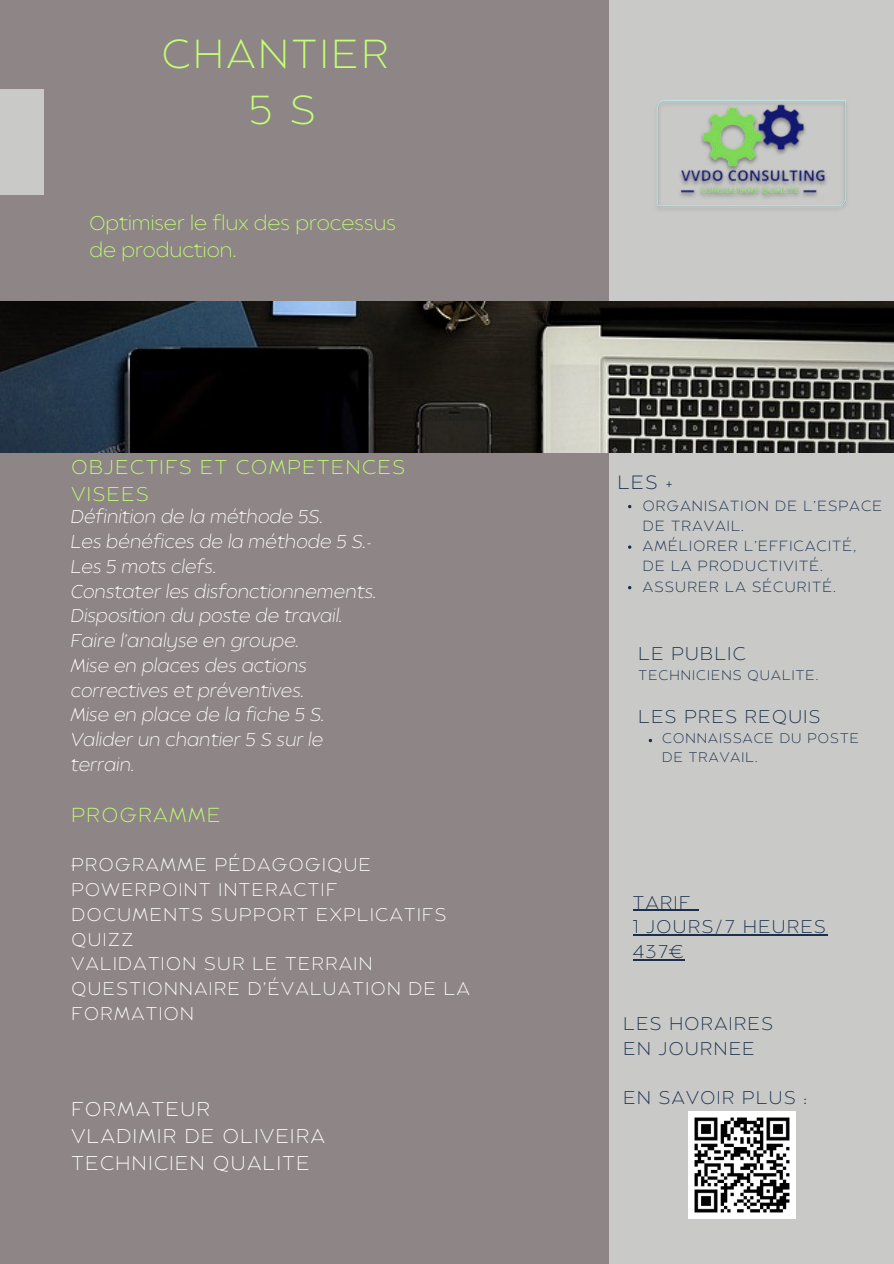
<style>
.page{position:relative;width:894px;height:1264px;background:#fff}
.page>*{position:absolute;margin:0;border:0;box-sizing:border-box;transform-origin:0 0}
.t1{font:200 40.5px/56.2px "Balgin";letter-spacing:.08em;color:#c1ff72;text-align:center}
.t2{font:200 20.25px "Balgin";letter-spacing:.08em;color:#c1ff72}
.t3{font:200 19.8px/27px "Balgin";letter-spacing:.08em;color:#fff}
.t4{font:200 19.8px/27px "Balgin";color:#c1ff72}
.t5{font:200 19.8px/27px "Balgin";letter-spacing:.08em;color:#c1ff72}
.t6{font:200 19.2px "Balgin";color:#1b304c}
.t7{font:italic 200 18.45px/24.8px "Balgin";color:#fff}
.t8{font:200 18.3px/24.8px "Balgin";letter-spacing:.08em;color:#fff}
.t9{font:200 18.3px/24.8px "Balgin";letter-spacing:.08em;color:#1b304c}
.t10{font:200 14.7px/20.2px "Balgin";letter-spacing:.08em;color:#1b304c}
.t11{font:200 13.8px/19.2px "Balgin";letter-spacing:.08em;color:#1b304c}
.s1{font-style:normal}
</style>
<div class="page">
<div style="left:0;top:0;width:893px;height:1263px;background:#8e8586"></div>
<div style="left:609px;top:0;width:284px;height:1263px;background:#c9c9c8"></div>
<div style="left:0;top:89px;width:43px;height:106px;background:#c9c9c8"></div>
<img style="left:688px;top:1111px;width:107px;height:107px">
<img style="left:657px;top:100px;width:190px;height:110px">
<img style="left:0;top:301px;width:893px;height:151px">
<svg style="left:628px;top:545px;width:3px;height:4px"></svg>
<hr style="left:632px;top:909px;width:59px;height:1px;background:#1b304c">
<hr style="left:632px;top:934px;width:195px;height:1px;background:#1b304c">
<hr style="left:632px;top:959px;width:52px;height:1px;background:#1b304c">
<h1 class="t1" style="left:162px;top:25px;width:228px">CHANTIER<br>5 S</h1>
<p class="t4" style="left:89px;top:209px;width:308px">Optimiser le flux des processus de production.</p>
<p class="t5" style="left:71px;top:453px;width:335px">OBJECTIFS ET COMPETENCES<br>VISEES</p>
<p class="t7" style="left:71px;top:504px;width:307px">Définition de la méthode 5S.<br>Les bénéfices de la méthode 5 S.<span class="s1">-<br></span>Les 5 mots clefs.<br>Constater les disfonctionnements.<br>Disposition du poste de travail.<br>Faire l’analyse en groupe.<br>Mise en places des actions correctives et préventives.<br>Mise en place de la fiche 5 S.<br>Valider un chantier 5 S sur le terrain.</p>
<p class="t2" style="left:71px;top:802px;width:151px">PROGRAMME</p>
<p class="t8" style="left:71px;top:852px;width:399px">PROGRAMME PÉDAGOGIQUE<br>POWERPOINT INTERACTIF<br>DOCUMENTS SUPPORT EXPLICATIFS<br>QUIZZ<br>VALIDATION SUR LE TERRAIN<br>QUESTIONNAIRE D’ÉVALUATION DE LA<br>FORMATION</p>
<p class="t7" style="left:71px;top:850px;width:7px">-</p>
<p class="t3" style="left:71px;top:1094px;width:255px">FORMATEUR<br>VLADIMIR DE OLIVEIRA<br>TECHNICIEN QUALITE</p>
<p class="t6" style="left:617px;top:470px;width:56px">LES +</p>
<p class="t10" style="left:642px;top:495px;width:241px">ORGANISATION DE L’ESPACE<br>DE TRAVAIL.<br>AMÉLIORER L’EFFICACITÉ,<br>DE LA PRODUCTIVITÉ.<br>ASSURER LA SÉCURITÉ.</p>
<p class="t9" style="left:638px;top:641px;width:108px">LE PUBLIC</p>
<p class="t11" style="left:638px;top:665px;width:181px">TECHNICIENS QUALITE.</p>
<p class="t9" style="left:638px;top:704px;width:183px">LES PRES REQUIS</p>
<p class="t11" style="left:662px;top:728px;width:198px">CONNAISSACE DU POSTE<br>DE TRAVAIL.</p>
<p class="t9" style="left:632px;top:889px;width:194px">TARIF<br>1 JOURS/7 HEURES<br>437€</p>
<p class="t9" style="left:623px;top:1011px;width:151px">LES HORAIRES<br>EN JOURNEE</p>
<p class="t9" style="left:623px;top:1084px;width:185px">EN SAVOIR PLUS :</p>
</div>
